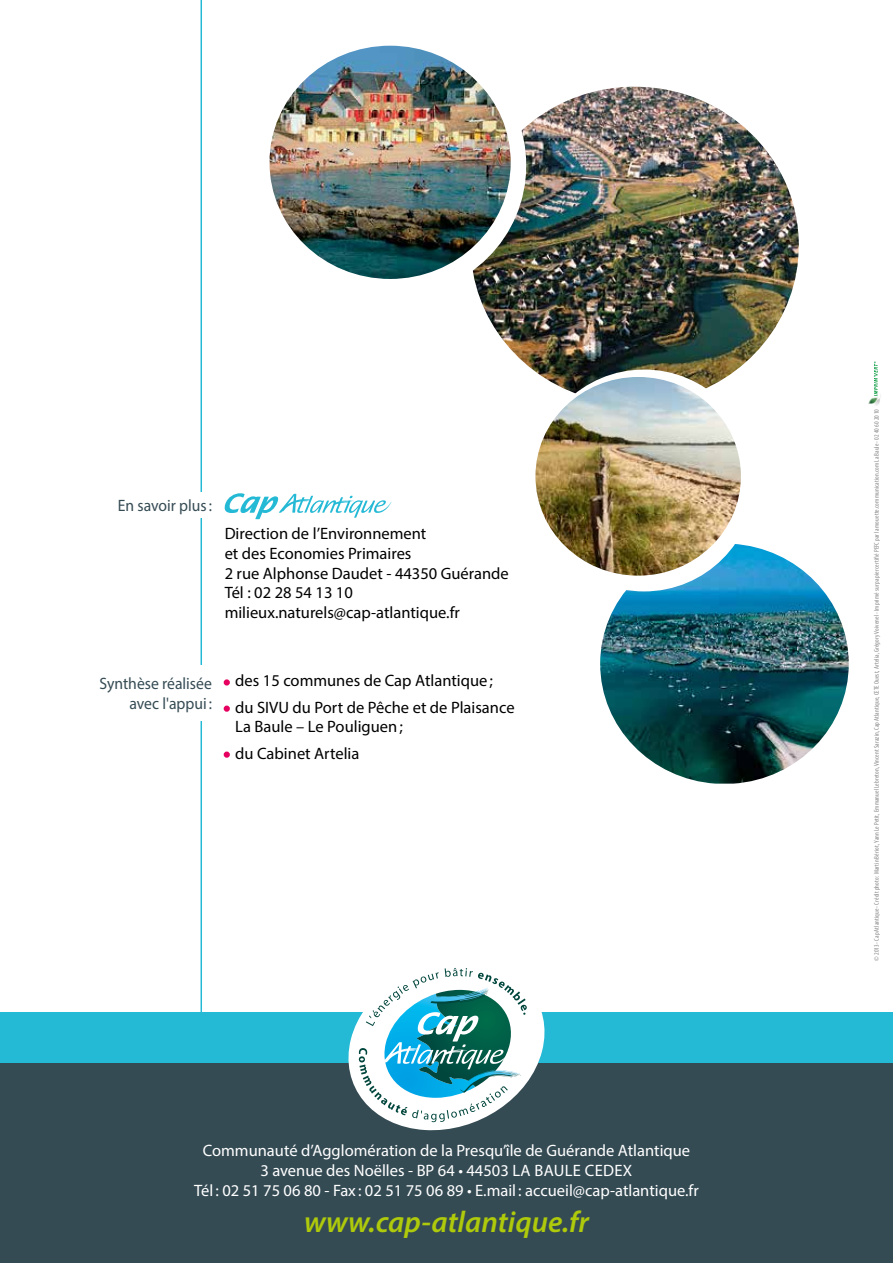
<style>
.page{position:relative;width:893px;height:1263px;background:#fff}
.page>*{position:absolute;margin:0;border:0;box-sizing:border-box;transform-origin:0 0}
.t1{font:italic 600 30px "Myriad Pro";color:#afca0b}
.t2{font:16.5px/19.8px "Myriad Pro";color:#000}
.t3{font:16.5px/19.8px "Myriad Pro";color:#fff}
.t4{font:16.5px/19.8px "Myriad Pro";color:#354b54;text-align:right;scale:.95 1}
.t5{font:condensed 6.75px "Myriad Pro";letter-spacing:.02em;color:#878787}
.s1{font-size:15px;color:#e6005f}
</style>
<div class="page">
<div style="left:0;top:1012px;width:893px;height:51px;background:#24b9d5"></div>
<div style="left:0;top:1063px;width:893px;height:200px;background:#354b54"></div>
<svg style="left:348px;top:968px;width:197px;height:163px"></svg>
<img style="left:600px;top:544px;width:249px;height:240px;border-radius:118px">
<img style="left:474px;top:87px;width:325px;height:290px">
<div style="left:533px;top:369px;width:222px;height:222px;background:#fff;border-radius:50%"></div>
<img style="left:535px;top:377px;width:206px;height:199px">
<div style="left:266px;top:35px;width:260px;height:261px;background:#fff;border-radius:50%"></div>
<img style="left:269px;top:46px;width:242px;height:233px">
<img style="left:868px;top:396px;width:13px;height:10px">
<svg style="left:874px;top:361px;width:4px;height:35px"></svg>
<hr style="left:201px;top:0;width:1px;height:1014px;background:#24b9d5">
<div style="left:27px;top:492px;width:185px;height:25px;background:#fff"></div>
<div style="left:0;top:665px;width:212px;height:56px;background:#fff"></div>
<svg style="left:224px;top:493px;width:168px;height:26px"></svg>
<svg style="left:224px;top:679px;width:6px;height:6px"></svg>
<svg style="left:224px;top:706px;width:6px;height:6px"></svg>
<div style="left:224px;top:751px;width:6px;height:7px;border:3px solid #e6005f;border-radius:50%"></div>
<p class="t4" style="left:118px;top:495px;width:101px">En savoir plus:</p>
<p class="t2" style="left:225px;top:523px;width:286px">Direction de l’Environnement<br>et des Economies Primaires<br>2 rue Alphonse Daudet - 44350 Guérande<br>Tél : 02 28 54 13 10 milieux.naturels@cap-atlantique.fr</p>
<p class="t4" style="left:99px;top:674px;width:120px">Synthèse réalisée avec l'appui :</p>
<p class="t2" style="left:225px;top:671px;width:270px"><span class="s1">•</span> des 15 communes de Cap Atlantique;</p>
<p class="t2" style="left:235px;top:697px;width:281px;text-indent:-11px"><span class="s1">•</span> du SIVU du Port de Pêche et de Plaisance<br>La Baule – Le Pouliguen;</p>
<p class="t2" style="left:225px;top:743px;width:136px"><span class="s1">•</span> du Cabinet Artelia</p>
<p class="t3" style="left:260px;top:1140px;width:431px;text-indent:-58px">Communauté d’Agglomération de la Presqu’île de Guérande Atlantique<br>3 avenue des Noëlles - BP 64 • 44503 La Baule</p>
<p class="t3" style="left:194px;top:1160px;width:506px;text-indent:391px">Cedex<br>Tél : 02 51 75 06 80 - Fax : 02 51 75 06 89 • E.mail : accueil@cap-atlantique.fr</p>
<h1 class="t1" style="left:304px;top:1203px;width:286px">www.cap-atlantique.fr</h1>
<p class="t5" style="left:873px;top:961px;width:553px;rotate:-90deg">© 2013 - Cap Atlantique - Crédit photo: Martin Bériot, Yann Le Petit, Emmanuel Lebreton, Vincent Sarazin, Cap Atlantique, CETE Ouest, Artelia, Grégory Voivenel - Imprimé sur papier certifié PEFC par la mouette.communication.com La Baule - 02 40 60 20 10</p>
</div>
